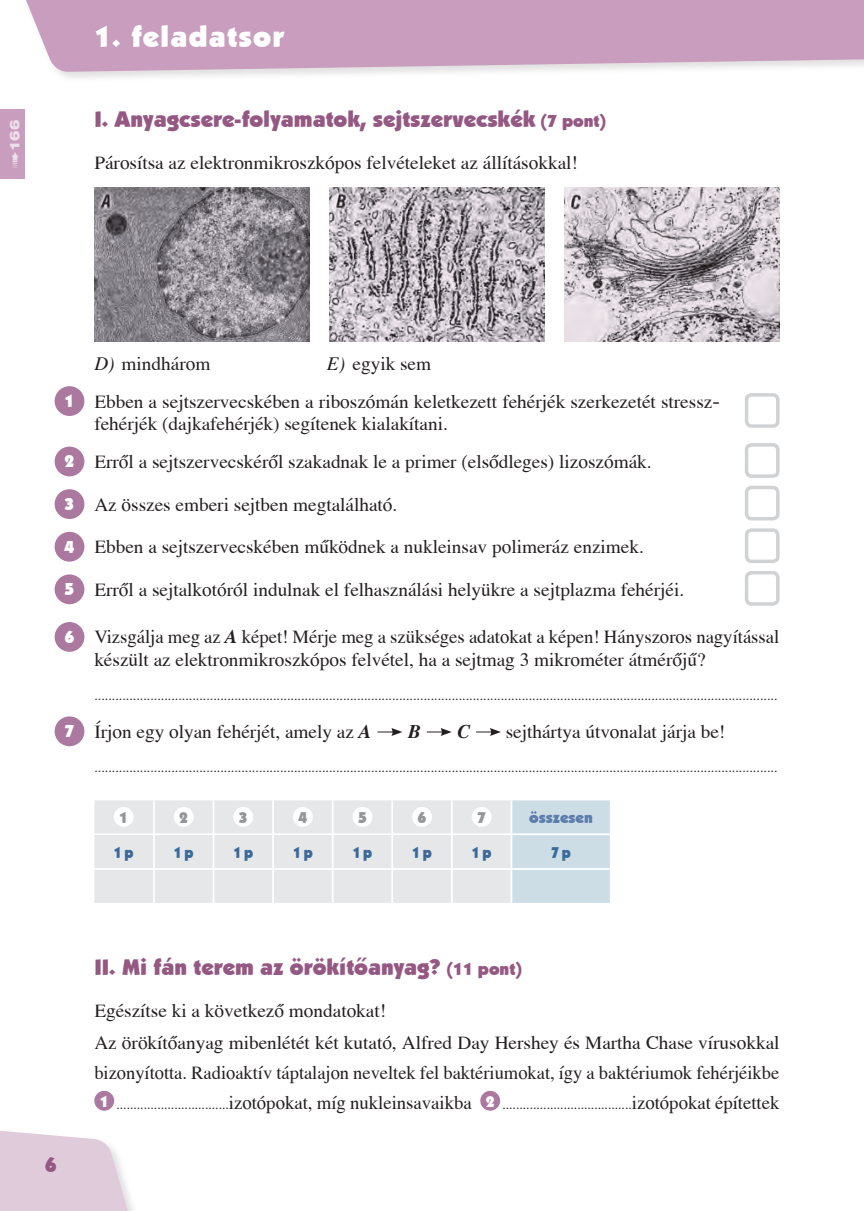
<style>
.page{position:relative;width:864px;height:1211px;background:#fff}
.page>*{position:absolute;margin:0;border:0;box-sizing:border-box;transform-origin:0 0}
.feladatsor_fejlécben{font:29.75px "Kabel Ult HU Ultra";letter-spacing:.04em;color:#fff}
.feladatsor_cím_1{font:22.75px "Kabel Ult HU Ultra";color:#945883}
.oldalszám{font:21px "Kabel Ult HU Ultra";color:#945883}
.feladat{font:19.25px/22.8px "Toronto Mozaik";color:#231f20}
.feladat_négyzettel{font:19.25px "Toronto Mozaik";color:#231f20}
.pontozott_sor{font:19.25px/29.8px "Toronto Mozaik";color:#231f20}
.feladat_első{font:19.25px/22.8px "Toronto Mozaik";color:#231f20}
.feladat_alpont_3_has{font:19.25px "Toronto Mozaik";color:#231f20}
.feladat-2{font:italic 700 19.25px "Toronto Mozaik";color:#231f20}
.t1{font:17.5px "Kabel Ult HU Ultra";color:#fff}
.pontozás_táblázat{font:15.75px "Kabel Ult HU Ultra";color:#3b699b;scale:.9 1}
.pontozás_táblázat_fe{font:15.75px "Kabel Ult HU Ultra";color:#5d7eac}
.t2{font:15.75px "Kabel Ult HU Ultra";color:#939598}
.t3{font:15.75px "Kabel Ult HU Ultra";color:#fff}
.pontozott_sor-2{font:14px "Toronto Mozaik";color:#231f20}
.oldalszám_mutató{font:13.47px "Swiss 721 Black HU Normal";color:#ecdee8;scale:1.18 1}
.s1{font-size:17.5px}
.s2{font-style:italic}
.s3{font-weight:700;font-style:italic}
.s4{font-size:19.25px}
</style>
<div class="page">
<div style="left:19px;top:0;width:844px;height:83px;background:#c4c1c0;opacity:.5"></div>
<svg style="left:19px;top:0;width:844px;height:72px;background:#cca6c2"></svg>
<img style="left:94px;top:188px;width:215px;height:154px">
<img style="left:564px;top:188px;width:215px;height:154px">
<img style="left:329px;top:188px;width:215px;height:154px">
<svg style="left:377px;top:728px;width:25px;height:8px"></svg>
<svg style="left:426px;top:728px;width:25px;height:8px"></svg>
<svg style="left:476px;top:728px;width:24px;height:8px"></svg>
<div style="left:94px;top:800px;width:416px;height:102px;background:#e6e7e9"></div>
<div style="left:512px;top:800px;width:97px;height:102px;background:#cddde6"></div>
<hr style="left:153px;top:800px;width:2px;height:33px;background:#fff">
<hr style="left:212px;top:800px;width:2px;height:33px;background:#fff">
<hr style="left:272px;top:800px;width:2px;height:33px;background:#fff">
<hr style="left:331px;top:800px;width:2px;height:33px;background:#fff">
<hr style="left:391px;top:800px;width:2px;height:33px;background:#fff">
<hr style="left:451px;top:800px;width:1px;height:33px;background:#fff">
<hr style="left:94px;top:833px;width:60px;height:2px;background:#fff">
<hr style="left:154px;top:833px;width:59px;height:2px;background:#fff">
<hr style="left:153px;top:835px;width:2px;height:33px;background:#fff">
<hr style="left:213px;top:833px;width:60px;height:2px;background:#fff">
<hr style="left:212px;top:835px;width:2px;height:33px;background:#fff">
<hr style="left:273px;top:833px;width:59px;height:2px;background:#fff">
<hr style="left:272px;top:835px;width:2px;height:33px;background:#fff">
<hr style="left:332px;top:833px;width:60px;height:2px;background:#fff">
<hr style="left:331px;top:835px;width:2px;height:33px;background:#fff">
<hr style="left:392px;top:833px;width:59px;height:2px;background:#fff">
<hr style="left:391px;top:835px;width:2px;height:33px;background:#fff">
<hr style="left:451px;top:833px;width:60px;height:2px;background:#fff">
<hr style="left:451px;top:835px;width:1px;height:33px;background:#fff">
<hr style="left:94px;top:868px;width:60px;height:1px;background:#fff">
<hr style="left:154px;top:868px;width:59px;height:1px;background:#fff">
<hr style="left:153px;top:869px;width:2px;height:33px;background:#fff">
<hr style="left:213px;top:868px;width:60px;height:1px;background:#fff">
<hr style="left:212px;top:869px;width:2px;height:33px;background:#fff">
<hr style="left:273px;top:868px;width:59px;height:1px;background:#fff">
<hr style="left:272px;top:869px;width:2px;height:33px;background:#fff">
<hr style="left:332px;top:868px;width:60px;height:1px;background:#fff">
<hr style="left:331px;top:869px;width:2px;height:33px;background:#fff">
<hr style="left:392px;top:868px;width:59px;height:1px;background:#fff">
<hr style="left:391px;top:869px;width:2px;height:33px;background:#fff">
<hr style="left:451px;top:868px;width:60px;height:1px;background:#fff">
<hr style="left:451px;top:869px;width:1px;height:33px;background:#fff">
<hr style="left:511px;top:833px;width:100px;height:2px;background:#fff">
<hr style="left:511px;top:868px;width:100px;height:1px;background:#fff">
<div style="left:114px;top:807px;width:19px;height:19px;background:#fff;border-radius:50%"></div>
<div style="left:174px;top:807px;width:19px;height:19px;background:#fff;border-radius:50%"></div>
<div style="left:233px;top:807px;width:20px;height:19px;background:#fff;border-radius:50%"></div>
<div style="left:293px;top:807px;width:20px;height:19px;background:#fff;border-radius:50%"></div>
<div style="left:352px;top:807px;width:20px;height:19px;background:#fff;border-radius:50%"></div>
<div style="left:412px;top:807px;width:20px;height:19px;background:#fff;border-radius:50%"></div>
<div style="left:471px;top:807px;width:20px;height:19px;background:#fff;border-radius:50%"></div>
<div style="left:94px;top:1090px;width:20px;height:20px;background:#ab78a0;border-radius:50%"></div>
<div style="left:480px;top:1090px;width:20px;height:20px;background:#ab78a0;border-radius:50%"></div>
<div style="left:55px;top:386px;width:29px;height:30px;background:#ab78a0;border-radius:50%"></div>
<div style="left:744px;top:393px;width:35px;height:35px;border:4px solid #d1d2d4;border-radius:5px"></div>
<div style="left:55px;top:446px;width:29px;height:30px;background:#ab78a0;border-radius:50%"></div>
<div style="left:744px;top:443px;width:35px;height:35px;border:4px solid #d1d2d4;border-radius:5px"></div>
<div style="left:55px;top:489px;width:29px;height:30px;background:#ab78a0;border-radius:50%"></div>
<div style="left:744px;top:486px;width:35px;height:34px;border:4px solid #d1d2d4;border-radius:5px"></div>
<div style="left:55px;top:532px;width:29px;height:29px;background:#ab78a0;border-radius:50%"></div>
<div style="left:744px;top:528px;width:35px;height:35px;border:4px solid #d1d2d4;border-radius:5px"></div>
<div style="left:55px;top:574px;width:29px;height:30px;background:#ab78a0;border-radius:50%"></div>
<div style="left:744px;top:571px;width:35px;height:34px;border:4px solid #d1d2d4;border-radius:5px"></div>
<div style="left:55px;top:622px;width:29px;height:29px;background:#ab78a0;border-radius:50%"></div>
<div style="left:55px;top:716px;width:29px;height:30px;background:#ab78a0;border-radius:50%"></div>
<div style="left:0;top:109px;width:25px;height:70px;background:#c89dbd"></div>
<svg style="left:0;top:1130px;width:133px;height:81px"></svg>
<p class="oldalszám_mutató" style="left:7px;top:151px;width:28px;rotate:-90deg">166</p>
<p class="feladatsor_fejlécben" style="left:94px;top:18px;width:191px">1. feladatsor</p>
<p class="feladatsor_cím_1" style="left:94px;top:105px;width:513px">I. Anyagcsere-folyamatok, sejtszervecskék <span class="s1">(7 pont)</span></p>
<p class="feladat" style="left:94px;top:151px;width:485px">Párosítsa az elektronmikroszkópos felvételeket az állításokkal!</p>
<p class="t1" style="left:64px;top:390px;width:11px">1</p>
<p class="t1" style="left:64px;top:450px;width:11px">2</p>
<p class="t1" style="left:64px;top:493px;width:11px">3</p>
<p class="t1" style="left:64px;top:536px;width:11px">4</p>
<p class="t1" style="left:64px;top:578px;width:11px">5</p>
<p class="t1" style="left:64px;top:626px;width:11px">6</p>
<p class="t1" style="left:64px;top:720px;width:11px">7</p>
<p class="feladat_alpont_3_has" style="left:94px;top:352px;width:117px"><span class="s2">D)</span> mindhárom</p>
<p class="feladat_alpont_3_has" style="left:327px;top:352px;width:106px"><span class="s2">E)</span> egyik sem</p>
<p class="feladat" style="left:94px;top:389px;width:627px">Ebben a sejtszervecskében a riboszómán keletkezett fehérjék szerkezetét stressz&shy;fehérjék (dajkafehérjék) segítenek kialakítani.</p>
<p class="feladat" style="left:94px;top:450px;width:558px">Errôl a sejtszervecskérôl szakadnak le a primer (elsôdleges) lizoszómák.</p>
<p class="feladat_négyzettel" style="left:94px;top:493px;width:304px">Az összes emberi sejtben megtalálható.</p>
<p class="feladat_négyzettel" style="left:94px;top:536px;width:550px">Ebben a sejtszervecskében mûködnek a nukleinsav polimeráz enzimek.</p>
<p class="feladat_négyzettel" style="left:94px;top:578px;width:591px">Errôl a sejtalkotóról indulnak el felhasználási helyükre a sejtplazma fehérjéi.</p>
<p class="feladat_első" style="left:94px;top:625px;width:686px">Vizsgálja meg az <span class="s3">A</span> képet! Mérje meg a szükséges adatokat a képen! Hányszoros nagyítással készült az elektronmikroszkópos felvétel, ha a sejtmag 3 mikrométer átmérőjű?</p>
<p class="pontozott_sor-2" style="left:94px;top:687px;width:684px">...................................................................................................................................................................................................</p>
<p class="feladat" style="left:94px;top:719px;width:279px">Írjon egy olyan fehérjét, amely az <span class="s3">A</span></p>
<p class="feladat-2" style="left:408px;top:720px;width:14px">B</p>
<p class="feladat-2" style="left:457px;top:720px;width:14px">C</p>
<p class="feladat" style="left:505px;top:719px;width:221px">sejthártya útvonalat járja be!</p>
<p class="pontozott_sor-2" style="left:94px;top:759px;width:684px">...................................................................................................................................................................................................</p>
<p class="t2" style="left:119px;top:807px;width:10px">1</p>
<p class="t2" style="left:179px;top:807px;width:10px">2</p>
<p class="t2" style="left:239px;top:807px;width:10px">3</p>
<p class="t2" style="left:298px;top:807px;width:10px">4</p>
<p class="t2" style="left:358px;top:807px;width:10px">5</p>
<p class="t2" style="left:417px;top:807px;width:10px">6</p>
<p class="t2" style="left:477px;top:807px;width:10px">7</p>
<p class="pontozás_táblázat_fe" style="left:529px;top:807px;width:65px">összesen</p>
<p class="pontozás_táblázat" style="left:114px;top:842px;width:23px">1 p</p>
<p class="pontozás_táblázat" style="left:174px;top:842px;width:23px">1 p</p>
<p class="pontozás_táblázat" style="left:233px;top:842px;width:23px">1 p</p>
<p class="pontozás_táblázat" style="left:293px;top:842px;width:23px">1 p</p>
<p class="pontozás_táblázat" style="left:352px;top:842px;width:23px">1 p</p>
<p class="pontozás_táblázat" style="left:412px;top:842px;width:23px">1 p</p>
<p class="pontozás_táblázat" style="left:471px;top:842px;width:23px">1 p</p>
<p class="pontozás_táblázat" style="left:551px;top:842px;width:23px">7 p</p>
<p class="oldalszám" style="left:45px;top:1152px;width:13px">6</p>
<p class="feladatsor_cím_1" style="left:94px;top:952px;width:429px">II. Mi fán terem az örökítôanyag? <span class="s1">(11 pont)</span></p>
<p class="feladat" style="left:94px;top:999px;width:293px">Egészítse ki a következô mondatokat!</p>
<p class="pontozott_sor" style="left:94px;top:1027px;width:686px">Az örökítôanyag mibenlétét két kutató, Alfred Day Hershey és Martha Chase vírusokkal bizonyította. Radioaktív táptalajon neveltek fel baktériumokat, így a baktériumok fehérjéikbe</p>
<p class="t3" style="left:100px;top:1091px;width:10px">1</p>
<p class="pontozott_sor-2" style="left:116px;top:1096px;width:356px">.................................<span class="s4">izotópokat, míg nukleinsavaikba</span></p>
<p class="t3" style="left:485px;top:1091px;width:10px">2</p>
<p class="pontozott_sor-2" style="left:502px;top:1096px;width:278px">......................................<span class="s4">izotópokat építettek</span></p>
</div>
